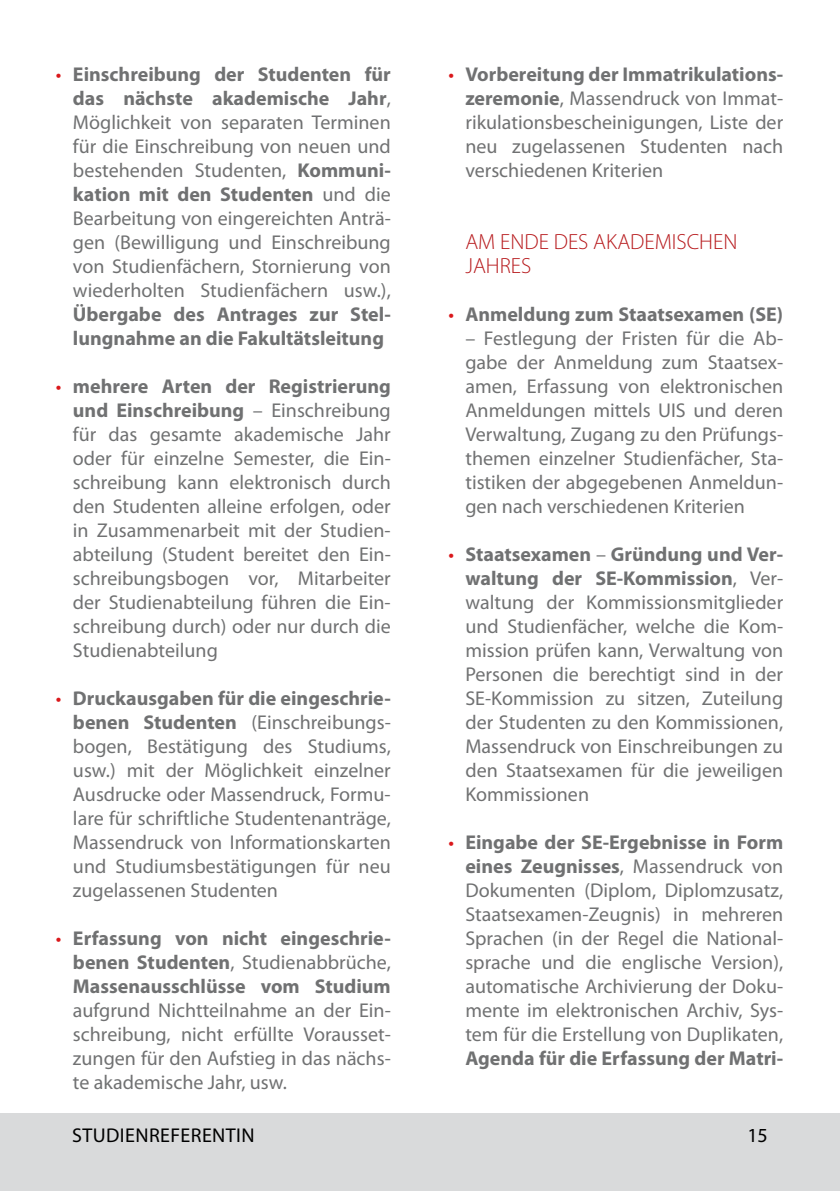
<style>
.page{position:relative;width:840px;height:1191px;background:#fff}
.page>*{position:absolute;margin:0;border:0;box-sizing:border-box;transform-origin:0 0}
.t1{font:300 22px/24px "Myriad Pro";color:#b71a1d}
.t2{font:20px/24px "Myriad Pro";color:#707172;text-align:justify}
.t3{font:700 20px/24px "Myriad Pro";color:#707172}
.t4{font:20px "Myriad Pro";color:#000}
.s1{color:#da181b}
.s2{font-weight:700}
.s3{font-weight:400;color:#da181b}
.s4{font-weight:400}
</style>
<div class="page">
<div style="left:0;top:1113px;width:839px;height:78px;background:#d9dadb"></div>
<p class="t2" style="left:73px;top:62px;width:319px;text-indent:-17px"><span class="s1">•</span> <span class="s2">Einschreibung der Studenten für das nächste akademische Jahr</span>, Möglichkeit von separaten Terminen für die Einschreibung von neuen und bestehenden Studenten, <span class="s2">Kommuni&shy;kation mit den Studenten</span> und die Bearbeitung von eingereichten Anträ&shy;gen (Bewilligung und Einschreibung von Studienfächern, Stornierung von wiederholten Studienfächern usw.),</p>
<p class="t3" style="left:73px;top:301px;width:319px">Übergabe des Antrages zur Stel&shy;lungnahme an die Fakultätsleitung</p>
<p class="t2" style="left:73px;top:374px;width:319px;text-indent:-17px"><span class="s1">•</span> <span class="s2">mehrere Arten der Registrierung und Einschreibung</span> – Einschreibung für das gesamte akademische Jahr oder für einzelne Semester, die Ein&shy;schreibung kann elektronisch durch den Studenten alleine erfolgen, oder in Zusammenarbeit mit der Studien&shy;abteilung (Student bereitet den Ein&shy;schreibungsbogen vor, Mitarbeiter der Studienabteilung führen die Ein&shy;schreibung durch) oder nur durch die Studienabteilung</p>
<p class="t2" style="left:73px;top:686px;width:319px;text-indent:-17px"><span class="s1">•</span> <span class="s2">Druckausgaben für die eingeschrie&shy;benen Studenten</span> (Einschreibungs&shy;bogen, Bestätigung des Studiums, usw.) mit der Möglichkeit einzelner Ausdrucke oder Massendruck, Formu&shy;lare für schriftliche Studentenanträge, Massendruck von Informationskarten und Studiumsbestätigungen für neu zugelassenen Studenten</p>
<p class="t3" style="left:73px;top:925px;width:319px;text-align:justify;text-indent:-17px"><span class="s3">•</span> Erfassung von nicht eingeschrie&shy;benen Studenten<span class="s4">, Studienabbrüche, </span>Massenausschlüsse vom Studium</p>
<p class="t2" style="left:73px;top:998px;width:319px">aufgrund Nichtteilnahme an der Ein&shy;schreibung, nicht erfüllte Vorausset&shy;zungen für den Aufstieg in das nächs&shy;te akademische Jahr, usw.</p>
<p class="t2" style="left:465px;top:62px;width:319px;text-indent:-17px"><span class="s1">•</span> <span class="s2">Vorbereitung der Immatrikulations&shy;zeremonie</span>, Massendruck von Immat&shy;rikulationsbescheinigungen, Liste der neu zugelassenen Studenten nach verschiedenen Kriterien</p>
<p class="t1" style="left:465px;top:230px;width:273px">AM ENDE DES AKADEMISCHEN<br>JAHRES</p>
<p class="t3" style="left:448px;top:301px;width:336px"><span class="s3">•</span> Anmeldung zum Staatsexamen (SE)</p>
<p class="t2" style="left:465px;top:326px;width:319px">– Festlegung der Fristen für die Ab&shy;gabe der Anmeldung zum Staatsex&shy;amen, Erfassung von elektronischen Anmeldungen mittels UIS und deren Verwaltung, Zugang zu den Prüfungs&shy;themen einzelner Studienfächer, Sta&shy;tistiken der abgegebenen Anmeldun&shy;gen nach verschiedenen Kriterien</p>
<p class="t2" style="left:465px;top:542px;width:319px;text-indent:-17px"><span class="s1">•</span> <span class="s2">Staatsexamen</span> – <span class="s2">Gründung und Ver&shy;waltung der SE-Kommission</span>, Ver&shy;waltung der Kommissionsmitglieder und Studienfächer, welche die Kom&shy;mission prüfen kann, Verwaltung von Personen die berechtigt sind in der SE-Kommission zu sitzen, Zuteilung der Studenten zu den Kommissionen, Massendruck von Einschreibungen zu den Staatsexamen für die jeweiligen Kommissionen</p>
<p class="t2" style="left:465px;top:830px;width:319px;text-indent:-17px"><span class="s1">•</span> <span class="s2">Eingabe der SE-Ergebnisse in Form eines Zeugnisses</span>, Massendruck von Dokumenten (Diplom, Diplomzusatz, Staatsexamen-Zeugnis) in mehreren Sprachen (in der Regel die National&shy;sprache und die englische Version), automatische Archivierung der Doku&shy;mente im elektronischen Archiv, Sys&shy;tem für die Erstellung von Duplikaten,</p>
<p class="t3" style="left:465px;top:1045px;width:319px">Agenda für die Erfassung der Matri-</p>
<p class="t4" style="left:72px;top:1122px;width:22px">Studienreferentin</p>
<p class="t4" style="left:747px;top:1122px;width:22px">15</p>
</div>
